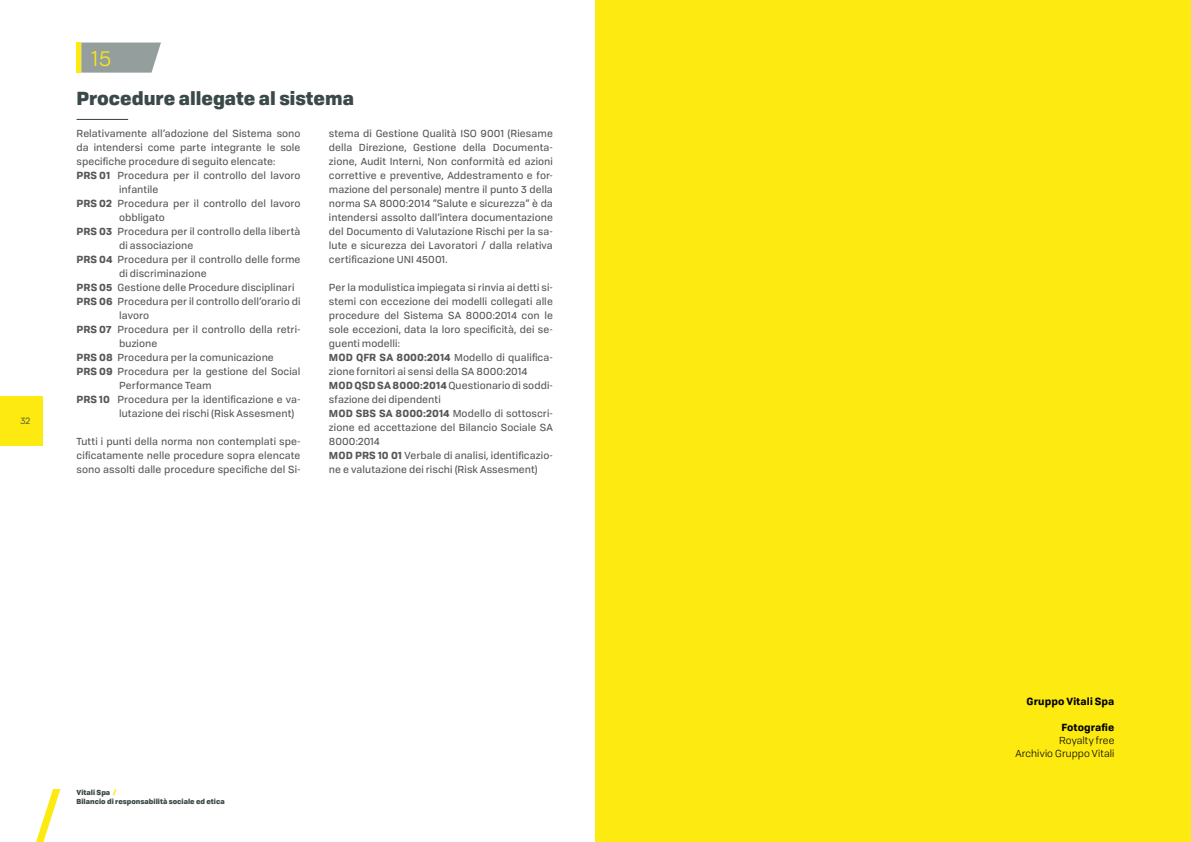
<style>
.page{position:relative;width:1191px;height:842px;background:#fff}
.page>*{position:absolute;margin:0;border:0;box-sizing:border-box;transform-origin:0 0}
.t1{font:21px "Tofino Personal";color:#fcea10}
.t2{font:900 18.2px "Tofino Personal";color:#3c4949}
.t3{font:10px/14px "Tofino";letter-spacing:.005em;color:#575756;text-align:justify}
.t4{font:10px/13px "Tofino";letter-spacing:.005em;color:#000;text-align:right}
.t5{font:700 10px "Tofino";letter-spacing:.01em;color:#000}
.t6{font:9px "Tofino";color:#35413e}
.t7{font:900 7px/9px "Tofino Personal";color:#3c4949}
.s1{font-weight:700}
.s2{color:#fcea10}
</style>
<div class="page">
<hr style="left:77px;top:119px;width:51px;height:1px;background:#35413e">
<hr style="left:77px;top:43px;width:4px;height:30px;background:#fcea10">
<svg style="left:81px;top:43px;width:80px;height:30px;background:#9ca6a4"></svg>
<div style="left:0;top:396px;width:43px;height:50px;background:#fcea10"></div>
<svg style="left:36px;top:790px;width:24px;height:52px"></svg>
<div style="left:595px;top:0;width:596px;height:842px;background:#fcea10"></div>
<p class="t6" style="left:21px;top:415px;width:11px">32</p>
<h1 class="t1" style="left:92px;top:43px;width:21px">15</h1>
<h2 class="t2" style="left:77px;top:82px;width:279px">Procedure allegate al sistema</h2>
<p class="t3" style="left:77px;top:126px;width:225px">Relativamente all’adozione del Sistema sono</p>
<p class="t3" style="left:77px;top:140px;width:225px">da intendersi come parte integrante le sole</p>
<p class="t3" style="left:77px;top:154px;width:200px">specifiche procedure di seguito elencate:</p>
<p class="t3" style="left:77px;top:168px;width:225px"><span class="s1">PRS 01</span> Procedura per il controllo del lavoro</p>
<p class="t3" style="left:119px;top:182px;width:41px">infantile</p>
<p class="t3" style="left:77px;top:196px;width:225px"><span class="s1">PRS 02</span> Procedura per il controllo del lavoro</p>
<p class="t3" style="left:119px;top:210px;width:47px">obbligato</p>
<p class="t3" style="left:77px;top:224px;width:225px"><span class="s1">PRS 03</span> Procedura per il controllo della libertà</p>
<p class="t3" style="left:119px;top:238px;width:76px">di associazione</p>
<p class="t3" style="left:77px;top:252px;width:225px"><span class="s1">PRS 04</span> Procedura per il controllo delle forme</p>
<p class="t3" style="left:119px;top:266px;width:89px">di discriminazione</p>
<p class="t3" style="left:77px;top:280px;width:219px"><span class="s1">PRS 05</span> Gestione delle Procedure disciplinari</p>
<p class="t3" style="left:77px;top:294px;width:225px"><span class="s1">PRS 06</span> Procedura per il controllo dell’orario di</p>
<p class="t3" style="left:119px;top:308px;width:32px">lavoro</p>
<p class="t3" style="left:77px;top:322px;width:225px"><span class="s1">PRS 07</span> Procedura per il controllo della retri-</p>
<p class="t3" style="left:119px;top:336px;width:40px">buzione</p>
<p class="t3" style="left:77px;top:350px;width:199px"><span class="s1">PRS 08</span> Procedura per la comunicazione</p>
<p class="t3" style="left:77px;top:364px;width:225px"><span class="s1">PRS 09</span> Procedura per la gestione del Social</p>
<p class="t3" style="left:119px;top:378px;width:94px">Performance Team</p>
<p class="t3" style="left:77px;top:392px;width:225px"><span class="s1">PRS 10</span> Procedura per la identificazione e va-</p>
<p class="t3" style="left:119px;top:406px;width:177px">lutazione dei rischi (Risk Assesment)</p>
<p class="t3" style="left:77px;top:434px;width:225px">Tutti i punti della norma non contemplati spe&shy;cificatamente nelle procedure sopra elencate sono assolti dalle procedure specifiche del Si-</p>
<p class="t3" style="left:329px;top:126px;width:225px">stema di Gestione Qualità ISO 9001 (Riesame della Direzione, Gestione della Documenta&shy;zione, Audit Interni, Non conformità ed azioni correttive e preventive, Addestramento e for&shy;mazione del personale) mentre il punto 3 della norma SA 8000:2014 “Salute e sicurezza” è da intendersi assolto dall’intera documentazione del Documento di Valutazione Rischi per la sa&shy;lute e sicurezza dei Lavoratori / dalla relativa certificazione UNI 45001.</p>
<p class="t3" style="left:329px;top:280px;width:225px;text-align:left">Per la modulistica impiegata si rinvia ai detti si&shy;stemi con eccezione dei modelli collegati alle procedure del Sistema SA 8000:2014 con le sole eccezioni, data la loro specificità, dei se&shy;guenti modelli:<br><span class="s1">MOD QFR SA 8000:2014</span> Modello di qualifica&shy;zione fornitori ai sensi della SA 8000:2014<br><span class="s1">MOD QSD SA 8000:2014</span> Questionario di soddi&shy;sfazione dei dipendenti<br><span class="s1">MOD SBS SA 8000:2014</span> Modello di sottoscri&shy;zione ed accettazione del Bilancio Sociale SA 8000:2014<br><span class="s1">MOD PRS 10 01</span> Verbale di analisi, identificazio&shy;ne e valutazione dei rischi (Risk Assesment)</p>
<p class="t7" style="left:77px;top:787px;width:150px">Vitali Spa <span class="s2">/<br></span>Bilancio di responsabilità sociale ed etica</p>
<p class="t5" style="left:1026px;top:693px;width:89px">Gruppo Vitali Spa</p>
<p class="t5" style="left:1061px;top:719px;width:55px">Fotografie</p>
<p class="t4" style="left:1015px;top:733px;width:100px">Royalty free<br>Archivio Gruppo Vitali</p>
</div>
